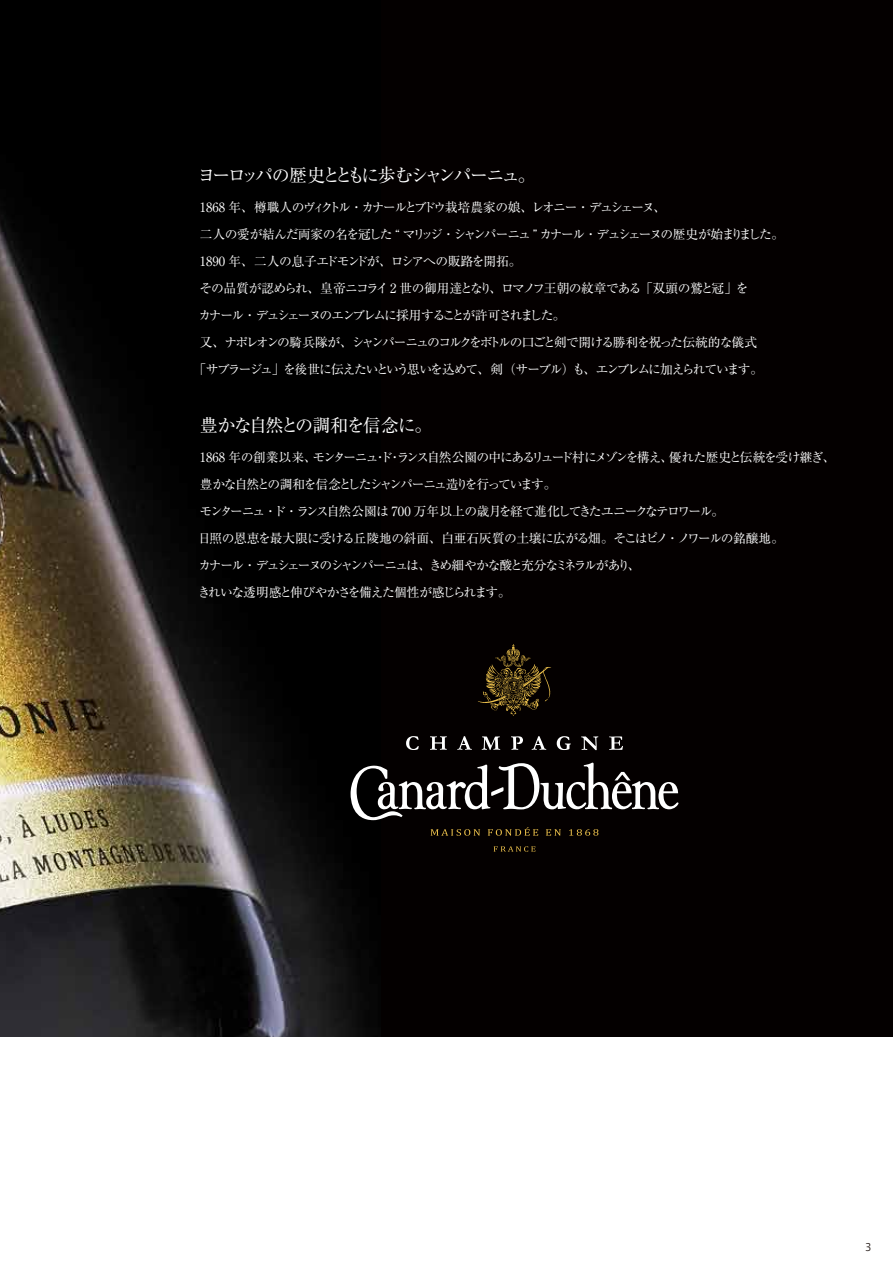
<style>
.page{position:relative;width:893px;height:1263px;background:#fff}
.page>*{position:absolute;margin:0;border:0;box-sizing:border-box;transform-origin:0 0}
.t1{font:18px "Ryumin Pr 5";letter-spacing:-.145em;color:#fff}
.t2{font:18px "Ryumin Pr 5";letter-spacing:-.09em;color:#fff}
.t3{font:12.75px/27px "Ryumin Pr 5";letter-spacing:-.105em;color:#fff}
.t4{font:12.75px "Ryumin Pr 5";letter-spacing:-.135em;color:#fff}
.t5{font:12.75px "Ryumin Pr 5";letter-spacing:-.045em;color:#fff}
.t6{font:12.75px "Ryumin Pr 5";letter-spacing:-.125em;color:#fff}
.t7{font:12.75px "Ryumin Pr 5";letter-spacing:-.155em;color:#fff}
.t8{font:12.75px "Ryumin Pr 5";letter-spacing:-.035em;color:#fff}
.t9{font:10.5px "Hiragino UD Sans Std W3";color:#221815}
</style>
<div class="page">
<div style="left:0;top:0;width:893px;height:1037px;background:#040000"></div>
<img style="left:0;top:212px;width:376px;height:825px">
<svg style="left:351px;top:762px;width:327px;height:58px"></svg>
<svg style="left:406px;top:736px;width:13px;height:14px"></svg>
<svg style="left:430px;top:736px;width:17px;height:14px"></svg>
<svg style="left:457px;top:736px;width:15px;height:14px"></svg>
<svg style="left:482px;top:736px;width:18px;height:14px"></svg>
<svg style="left:511px;top:736px;width:12px;height:14px"></svg>
<svg style="left:532px;top:736px;width:14px;height:14px"></svg>
<svg style="left:557px;top:736px;width:14px;height:14px"></svg>
<svg style="left:581px;top:736px;width:17px;height:14px"></svg>
<svg style="left:609px;top:736px;width:14px;height:14px"></svg>
<svg style="left:478px;top:644px;width:73px;height:72px"></svg>
<svg style="left:431px;top:829px;width:49px;height:7px"></svg>
<svg style="left:488px;top:827px;width:50px;height:9px"></svg>
<svg style="left:546px;top:829px;width:15px;height:7px"></svg>
<svg style="left:569px;top:829px;width:29px;height:7px"></svg>
<svg style="left:494px;top:846px;width:41px;height:6px"></svg>
<h1 class="t1" style="left:198px;top:161px;width:340px">ヨーロッパの歴史とともに歩むシャンパーニュ。</h1>
<p class="t6" style="left:200px;top:197px;width:468px">1868 年、樽職人のヴィクトル・カナールとブドウ栽培農家の娘、レオニー・デュシェーヌ、</p>
<p class="t3" style="left:200px;top:219px;width:586px">二人の愛が結んだ両家の名を冠した “ マリッジ・シャンパーニュ ” カナール・デュシェーヌの歴史が始まりました。</p>
<p class="t8" style="left:200px;top:251px;width:323px">1890 年、二人の息子エドモンドが、ロシアへの販路を開拓。</p>
<p class="t5" style="left:199px;top:278px;width:551px">その品質が認められ、皇帝ニコライ 2 世の御用達となり、ロマノフ王朝の紋章である「双頭の鷲と冠」を</p>
<p class="t7" style="left:198px;top:305px;width:369px">カナール・デュシェーヌのエンブレムに採用することが許可されました。</p>
<p class="t3" style="left:200px;top:327px;width:559px">又、ナポレオンの騎兵隊が、シャンパーニュのコルクをボトルの口ごと剣で開ける勝利を祝った伝統的な儀式</p>
<p class="t4" style="left:193px;top:359px;width:571px">「サブラージュ」を後世に伝えたいという思いを込めて、剣（サーブル）も、エンブレムに加えられています。</p>
<h1 class="t2" style="left:200px;top:411px;width:234px">豊かな自然との調和を信念に。</h1>
<p class="t3" style="left:198px;top:443px;width:639px">1868 年の創業以来、モンターニュ・ド・ランス自然公園の中にあるリュード村にメゾンを構え、優れた歴史と伝統を受け継ぎ、豊かな自然との調和を信念としたシャンパーニュ造りを行っています。<br>モンターニュ・ド・ランス自然公園は 700 万年以上の歳月を経て進化してきたユニークなテロワール。<br>日照の恩恵を最大限に受ける丘陵地の斜面、白亜石灰質の土壌に広がる畑。そこはピノ・ノワールの銘醸地。<br>カナール・デュシェーヌのシャンパーニュは、きめ細やかな酸と充分なミネラルがあり、<br>きれいな透明感と伸びやかさを備えた個性が感じられます。</p>
<p class="t9" style="left:865px;top:1239px;width:8px">3</p>
</div>
